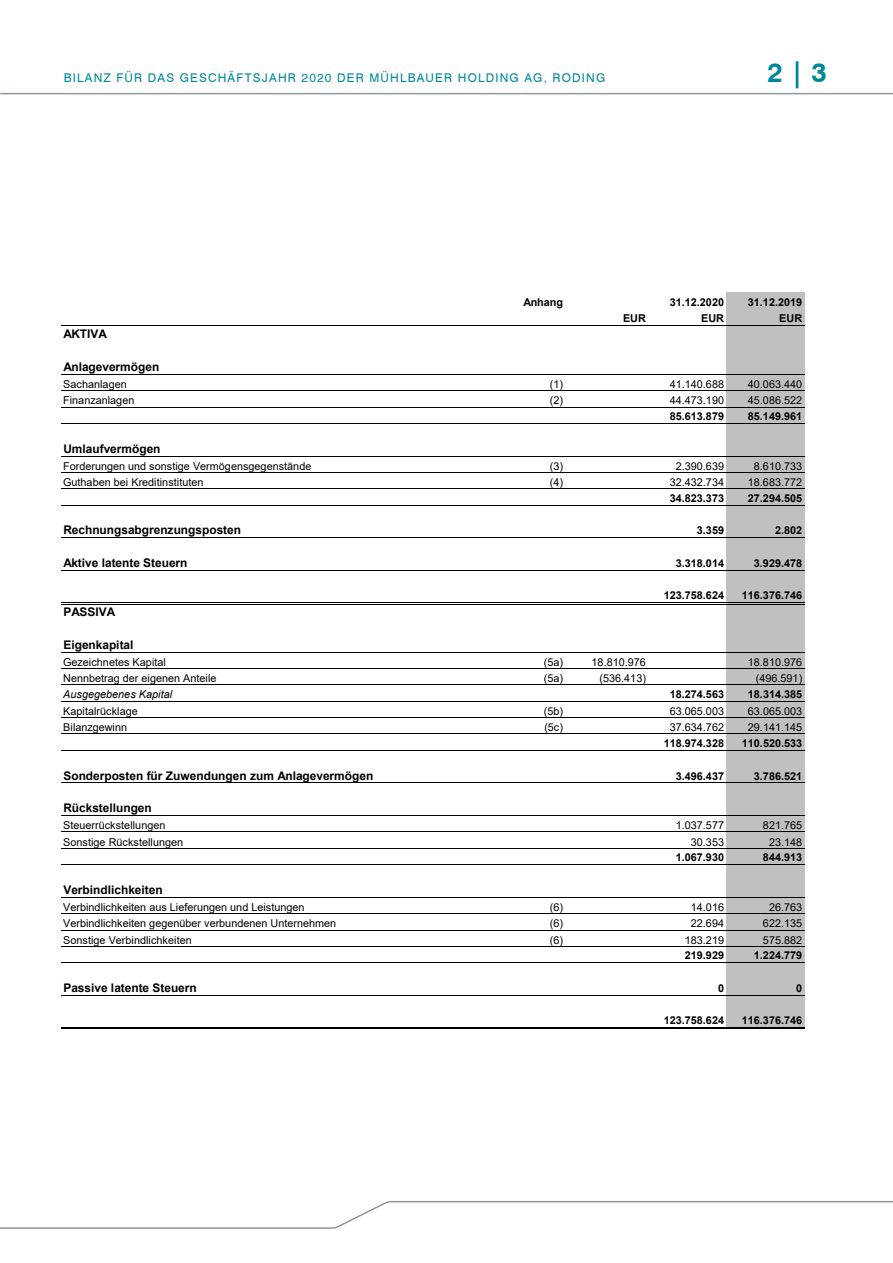
<style>
.page{position:relative;width:893px;height:1263px;background:#fff}
.page>*{position:absolute;margin:0;border:0;box-sizing:border-box;transform-origin:0 0}
.t1{font:700 27px "Swiss 721 BT";color:#089}
.t2{font:12px "Swiss 721 BT";letter-spacing:.1em;color:#089}
.t3{font:700 11.85px "Arial";color:#000}
.t4{font:10.8px "Arial";color:#000}
.t5{font:700 10.8px "Arial";color:#000}
.t6{font:italic 10.8px "Arial";color:#000}
</style>
<div class="page">
<svg style="left:0;top:1201px;width:893px;height:28px"></svg>
<svg style="left:0;top:92px;width:893px;height:3px"></svg>
<div style="left:726px;top:293px;width:79px;height:163px;background:#c0c0c0"></div>
<div style="left:726px;top:456px;width:79px;height:17px;background:#bfbfbf"></div>
<div style="left:726px;top:472px;width:79px;height:556px;background:#c0c0c0"></div>
<hr style="left:62px;top:325px;width:743px;height:1px;background:#000">
<hr style="left:62px;top:374px;width:743px;height:1px;background:#000">
<hr style="left:62px;top:391px;width:743px;height:1px;background:#000">
<hr style="left:62px;top:407px;width:743px;height:1px;background:#000">
<hr style="left:62px;top:423px;width:743px;height:1px;background:#000">
<hr style="left:62px;top:456px;width:743px;height:1px;background:#000">
<hr style="left:62px;top:472px;width:743px;height:1px;background:#000">
<hr style="left:62px;top:489px;width:743px;height:1px;background:#000">
<hr style="left:62px;top:505px;width:743px;height:1px;background:#000">
<hr style="left:62px;top:537px;width:743px;height:1px;background:#000">
<hr style="left:62px;top:570px;width:743px;height:1px;background:#000">
<hr style="left:62px;top:602px;width:743px;height:1px;background:#000">
<hr style="left:62px;top:604px;width:743px;height:1px;background:#000">
<hr style="left:62px;top:652px;width:743px;height:1px;background:#000">
<hr style="left:62px;top:668px;width:743px;height:1px;background:#000">
<hr style="left:62px;top:685px;width:743px;height:1px;background:#000">
<hr style="left:62px;top:701px;width:743px;height:1px;background:#000">
<hr style="left:62px;top:717px;width:743px;height:1px;background:#000">
<hr style="left:62px;top:734px;width:743px;height:1px;background:#000">
<hr style="left:62px;top:750px;width:743px;height:1px;background:#000">
<hr style="left:62px;top:782px;width:743px;height:1px;background:#000">
<hr style="left:62px;top:815px;width:743px;height:1px;background:#000">
<hr style="left:62px;top:832px;width:743px;height:1px;background:#000">
<hr style="left:62px;top:848px;width:743px;height:1px;background:#000">
<hr style="left:62px;top:864px;width:743px;height:1px;background:#000">
<hr style="left:62px;top:897px;width:743px;height:1px;background:#000">
<hr style="left:62px;top:913px;width:743px;height:1px;background:#000">
<hr style="left:62px;top:930px;width:743px;height:1px;background:#000">
<hr style="left:62px;top:946px;width:743px;height:1px;background:#000">
<hr style="left:62px;top:962px;width:743px;height:1px;background:#000">
<hr style="left:62px;top:995px;width:743px;height:1px;background:#000">
<hr style="left:62px;top:1026px;width:743px;height:1px;background:#000">
<hr style="left:62px;top:1028px;width:743px;height:1px;background:#000">
<p class="t2" style="left:64px;top:70px;width:543px">BILANZ FÜR DAS GESCHÄFTSJAHR 2020 DER MÜHLBAUER HOLDING AG, RODING</p>
<h1 class="t1" style="left:767px;top:56px;width:61px">2 | 3</h1>
<p class="t5" style="left:523px;top:294px;width:41px">Anhang</p>
<p class="t5" style="left:670px;top:294px;width:56px">31.12.2020</p>
<p class="t5" style="left:748px;top:294px;width:56px">31.12.2019</p>
<p class="t5" style="left:623px;top:311px;width:24px">EUR</p>
<p class="t5" style="left:701px;top:311px;width:24px">EUR</p>
<p class="t5" style="left:779px;top:311px;width:24px">EUR</p>
<p class="t3" style="left:63px;top:326px;width:45px">AKTIVA</p>
<p class="t3" style="left:63px;top:358px;width:97px">Anlagevermögen</p>
<p class="t4" style="left:63px;top:377px;width:65px">Sachanlagen</p>
<p class="t4" style="left:550px;top:377px;width:15px">(1)</p>
<p class="t4" style="left:670px;top:377px;width:56px">41.140.688</p>
<p class="t4" style="left:748px;top:377px;width:56px">40.063.440</p>
<p class="t4" style="left:63px;top:393px;width:73px">Finanzanlagen</p>
<p class="t4" style="left:550px;top:393px;width:15px">(2)</p>
<p class="t4" style="left:670px;top:393px;width:56px">44.473.190</p>
<p class="t4" style="left:748px;top:393px;width:56px">45.086.522</p>
<p class="t5" style="left:670px;top:409px;width:56px">85.613.879</p>
<p class="t5" style="left:748px;top:409px;width:56px">85.149.961</p>
<p class="t3" style="left:63px;top:440px;width:99px">Umlaufvermögen</p>
<p class="t4" style="left:63px;top:458px;width:250px">Forderungen und sonstige Vermögensgegenstände</p>
<p class="t4" style="left:550px;top:458px;width:15px">(3)</p>
<p class="t4" style="left:676px;top:458px;width:50px">2.390.639</p>
<p class="t4" style="left:754px;top:458px;width:50px">8.610.733</p>
<p class="t4" style="left:63px;top:475px;width:142px">Guthaben bei Kreditinstituten</p>
<p class="t4" style="left:550px;top:475px;width:15px">(4)</p>
<p class="t4" style="left:670px;top:475px;width:56px">32.432.734</p>
<p class="t4" style="left:748px;top:475px;width:56px">18.683.772</p>
<p class="t5" style="left:670px;top:490px;width:56px">34.823.373</p>
<p class="t5" style="left:748px;top:490px;width:56px">27.294.505</p>
<p class="t3" style="left:63px;top:522px;width:179px">Rechnungsabgrenzungsposten</p>
<p class="t5" style="left:697px;top:523px;width:29px">3.359</p>
<p class="t5" style="left:775px;top:523px;width:29px">2.802</p>
<p class="t3" style="left:63px;top:554px;width:126px">Aktive latente Steuern</p>
<p class="t5" style="left:676px;top:556px;width:50px">3.318.014</p>
<p class="t5" style="left:754px;top:556px;width:50px">3.929.478</p>
<p class="t5" style="left:664px;top:587px;width:62px">123.758.624</p>
<p class="t5" style="left:742px;top:587px;width:62px">116.376.746</p>
<p class="t3" style="left:63px;top:604px;width:53px">PASSIVA</p>
<p class="t3" style="left:63px;top:636px;width:72px">Eigenkapital</p>
<p class="t4" style="left:63px;top:655px;width:104px">Gezeichnetes Kapital</p>
<p class="t4" style="left:544px;top:655px;width:21px">(5a)</p>
<p class="t4" style="left:592px;top:655px;width:56px">18.810.976</p>
<p class="t4" style="left:748px;top:655px;width:56px">18.810.976</p>
<p class="t4" style="left:63px;top:671px;width:155px">Nennbetrag der eigenen Anteile</p>
<p class="t4" style="left:544px;top:671px;width:21px">(5a)</p>
<p class="t4" style="left:600px;top:671px;width:48px">(536.413)</p>
<p class="t4" style="left:756px;top:671px;width:48px">(496.591)</p>
<p class="t6" style="left:63px;top:687px;width:110px">Ausgegebenes Kapital</p>
<p class="t5" style="left:670px;top:686px;width:56px">18.274.563</p>
<p class="t5" style="left:748px;top:686px;width:56px">18.314.385</p>
<p class="t4" style="left:63px;top:704px;width:76px">Kapitalrücklage</p>
<p class="t4" style="left:544px;top:704px;width:21px">(5b)</p>
<p class="t4" style="left:670px;top:704px;width:56px">63.065.003</p>
<p class="t4" style="left:748px;top:704px;width:56px">63.065.003</p>
<p class="t4" style="left:63px;top:720px;width:65px">Bilanzgewinn</p>
<p class="t4" style="left:544px;top:720px;width:20px">(5c)</p>
<p class="t4" style="left:670px;top:720px;width:56px">37.634.762</p>
<p class="t4" style="left:748px;top:720px;width:56px">29.141.145</p>
<p class="t5" style="left:664px;top:735px;width:62px">118.974.328</p>
<p class="t5" style="left:742px;top:735px;width:62px">110.520.533</p>
<p class="t3" style="left:63px;top:767px;width:311px">Sonderposten für Zuwendungen zum Anlagevermögen</p>
<p class="t5" style="left:676px;top:768px;width:50px">3.496.437</p>
<p class="t5" style="left:754px;top:768px;width:50px">3.786.521</p>
<p class="t3" style="left:63px;top:800px;width:90px">Rückstellungen</p>
<p class="t4" style="left:63px;top:818px;width:104px">Steuerrückstellungen</p>
<p class="t4" style="left:676px;top:818px;width:50px">1.037.577</p>
<p class="t4" style="left:763px;top:818px;width:41px">821.765</p>
<p class="t4" style="left:63px;top:834px;width:122px">Sonstige Rückstellungen</p>
<p class="t4" style="left:691px;top:834px;width:35px">30.353</p>
<p class="t4" style="left:769px;top:834px;width:35px">23.148</p>
<p class="t5" style="left:676px;top:850px;width:50px">1.067.930</p>
<p class="t5" style="left:763px;top:850px;width:41px">844.913</p>
<p class="t3" style="left:63px;top:881px;width:101px">Verbindlichkeiten</p>
<p class="t4" style="left:63px;top:900px;width:243px">Verbindlichkeiten aus Lieferungen und Leistungen</p>
<p class="t4" style="left:550px;top:900px;width:15px">(6)</p>
<p class="t4" style="left:691px;top:900px;width:35px">14.016</p>
<p class="t4" style="left:769px;top:900px;width:35px">26.763</p>
<p class="t4" style="left:63px;top:916px;width:275px">Verbindlichkeiten gegenüber verbundenen Unternehmen</p>
<p class="t4" style="left:550px;top:916px;width:15px">(6)</p>
<p class="t4" style="left:691px;top:916px;width:35px">22.694</p>
<p class="t4" style="left:763px;top:916px;width:41px">622.135</p>
<p class="t4" style="left:63px;top:932px;width:130px">Sonstige Verbindlichkeiten</p>
<p class="t4" style="left:550px;top:932px;width:15px">(6)</p>
<p class="t4" style="left:685px;top:932px;width:41px">183.219</p>
<p class="t4" style="left:763px;top:932px;width:41px">575.882</p>
<p class="t5" style="left:685px;top:948px;width:41px">219.929</p>
<p class="t5" style="left:754px;top:948px;width:50px">1.224.779</p>
<p class="t3" style="left:63px;top:979px;width:135px">Passive latente Steuern</p>
<p class="t5" style="left:718px;top:980px;width:8px">0</p>
<p class="t5" style="left:796px;top:980px;width:8px">0</p>
<p class="t5" style="left:664px;top:1012px;width:62px">123.758.624</p>
<p class="t5" style="left:742px;top:1012px;width:62px">116.376.746</p>
</div>
